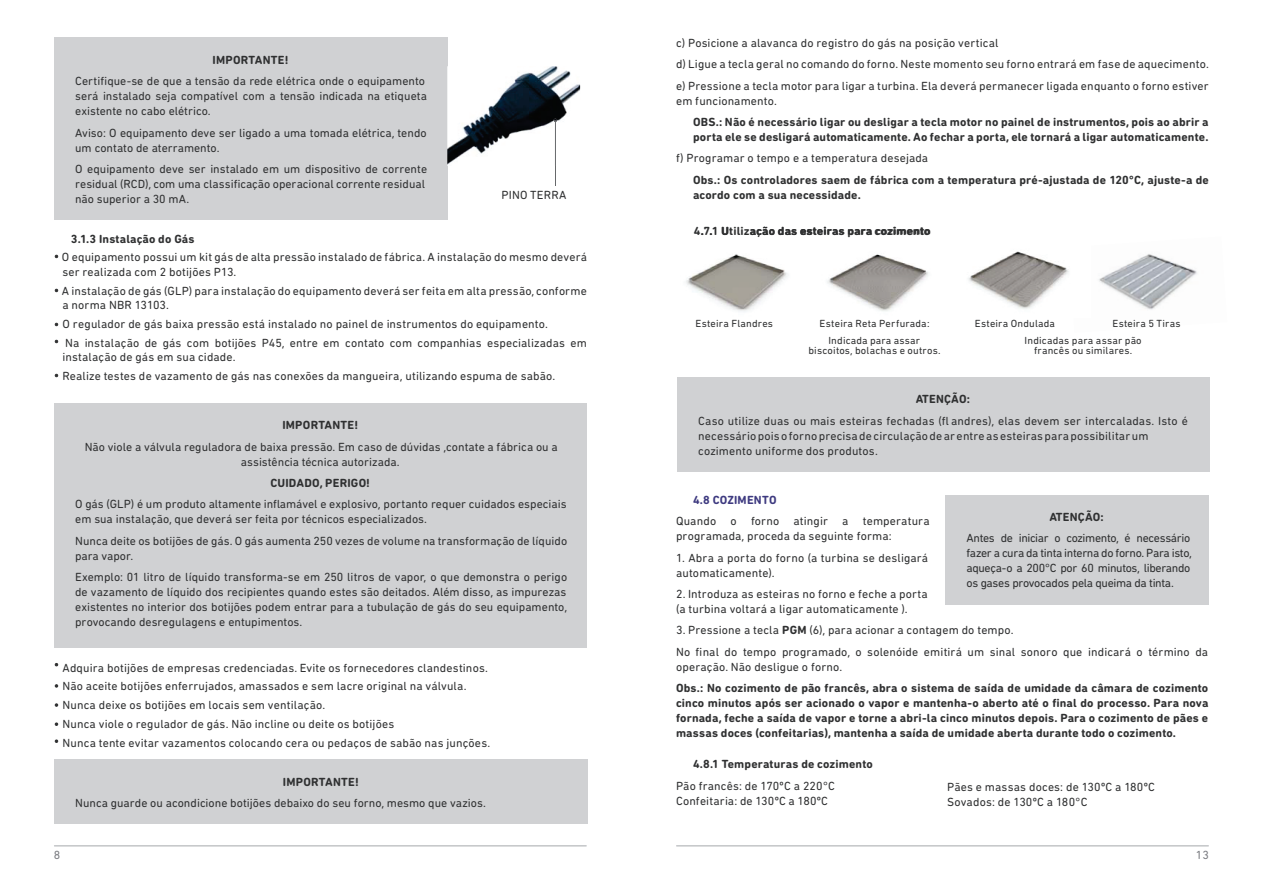
<style>
.page{position:relative;width:1263px;height:893px;background:#fff}
.page>*{position:absolute;margin:0;border:0;box-sizing:border-box;transform-origin:0 0}
.t1{font:12px/15px "DIN Next Rounded LT Pro";letter-spacing:.01em;color:#2f3031}
.t2{font:700 12px/15px "DIN Next Rounded LT Pro";letter-spacing:.01em;color:#2f3031}
.t3{font:12px/15px "DIN Next Rounded LT Pro";letter-spacing:-.03em;color:#2f3031}
.t4{font:700 12px "DIN Next Rounded LT Pro";letter-spacing:.01em;color:#303132}
.t5{font:700 12px "DIN Next Rounded LT Pro";letter-spacing:.015em;color:#3e3a80}
.t6{font:12px "DIN Next Rounded LT Pro";color:#7b7d82}
.t7{font:10.5px/17px "DIN Next Rounded LT Pro";letter-spacing:.02em;color:#2f3031;text-align:center}
.s1{color:#2f3031}
.s2{font-weight:700}
</style>
<div class="page">
<hr style="left:54px;top:845px;width:533px;height:1px;background:#b9bbbe">
<hr style="left:555px;top:120px;width:1px;height:66px;background:#66686a">
<div style="left:54px;top:38px;width:393px;height:182px;background:#d0d1d3"></div>
<div style="left:54px;top:759px;width:534px;height:65px;background:#d0d1d3"></div>
<div style="left:54px;top:403px;width:533px;height:244px;background:#d0d1d3"></div>
<img style="left:447px;top:66px;width:133px;height:100px">
<img style="left:555px;top:122px;width:1px;height:44px">
<hr style="left:676px;top:845px;width:533px;height:1px;background:#b9bbbe">
<div style="left:677px;top:377px;width:533px;height:95px;background:#d0d1d3"></div>
<img style="left:827px;top:254px;width:101px;height:57px">
<img style="left:686px;top:254px;width:101px;height:58px">
<img style="left:968px;top:251px;width:100px;height:58px">
<img style="left:1099px;top:254px;width:98px;height:56px">
<div style="left:945px;top:495px;width:264px;height:109px;background:#d0d1d3"></div>
<svg style="left:54px;top:255px;width:5px;height:4px"></svg>
<svg style="left:54px;top:289px;width:5px;height:4px"></svg>
<svg style="left:54px;top:323px;width:5px;height:4px"></svg>
<svg style="left:54px;top:340px;width:5px;height:4px"></svg>
<svg style="left:54px;top:374px;width:5px;height:4px"></svg>
<svg style="left:54px;top:684px;width:5px;height:4px"></svg>
<svg style="left:54px;top:703px;width:5px;height:4px"></svg>
<svg style="left:54px;top:722px;width:5px;height:4px"></svg>
<svg style="left:54px;top:739px;width:5px;height:4px"></svg>
<p class="t2" style="left:213px;top:53px;width:77px">IMPORTANTE!</p>
<p class="t1" style="left:75px;top:75px;width:353px">Certifique-se de que a tensão da rede elétrica onde o equipamento será instalado seja compatível com a tensão indicada na etiqueta existente no cabo elétrico.</p>
<p class="t1" style="left:75px;top:126px;width:353px">Aviso: O equipamento deve ser ligado a uma tomada elétrica, tendo um contato de aterramento.</p>
<p class="t1" style="left:75px;top:163px;width:353px">O equipamento deve ser instalado em um dispositivo de corrente residual (RCD), com uma classificação operacional corrente residual não superior a 30 mA.</p>
<p class="t1" style="left:501px;top:188px;width:66px">PINO TERRA</p>
<p class="t2" style="left:71px;top:232px;width:125px">3.1.3 Instalação do Gás</p>
<p class="t1" style="left:62px;top:251px;width:527px;line-height:14.5px">O equipamento possui um kit gás de alta pressão instalado de fábrica. A instalação do mesmo deverá ser realizada com 2 botijões P13.</p>
<p class="t1" style="left:62px;top:284px;width:526px;line-height:14.5px">A instalação de gás (GLP) para instalação do equipamento deverá ser feita em alta pressão, conforme a norma NBR 13103.</p>
<p class="t1" style="left:63px;top:316px;width:526px;line-height:18.8px">O regulador de gás baixa pressão está instalado no painel de instrumentos do equipamento.<br>Na instalação de gás com botijões P45, entre em contato com companhias especializadas em</p>
<p class="t1" style="left:62px;top:349px;width:494px;line-height:18.8px">instalação de gás em sua cidade.<br>Realize testes de vazamento de gás nas conexões da mangueira, utilizando espuma de sabão.</p>
<p class="t2" style="left:282px;top:419px;width:77px">IMPORTANTE!</p>
<p class="t1" style="left:85px;top:440px;width:474px;text-align:center">Não viole a válvula reguladora de baixa pressão. Em caso de dúvidas ,contate a fábrica ou a assistência técnica autorizada.</p>
<p class="t2" style="left:270px;top:477px;width:101px">CUIDADO, PERIGO!</p>
<p class="t1" style="left:75px;top:498px;width:493px">O gás (GLP) é um produto altamente inflamável e explosivo, portanto requer cuidados especiais em sua instalação, que deverá ser feita por técnicos especializados.</p>
<p class="t1" style="left:75px;top:534px;width:493px">Nunca deite os botijões de gás. O gás aumenta 250 vezes de volume na transformação de líquido para vapor.</p>
<p class="t1" style="left:75px;top:571px;width:494px;text-align:justify">Exemplo: 01 litro de líquido transforma-se em 250 litros de vapor, o que demonstra o perigo de vazamento de líquido dos recipientes quando estes são deitados. Além disso, as impurezas existentes no interior dos botijões podem entrar para a tubulação de gás do seu equipamento, provocando desregulagens e entupimentos.</p>
<p class="t1" style="left:63px;top:659px;width:429px;line-height:18.8px">Adquira botijões de empresas credenciadas. Evite os fornecedores clandestinos.<br>Não aceite botijões enferrujados, amassados e sem lacre original na válvula.<br>Nunca deixe os botijões em locais sem ventilação.<br>Nunca viole o regulador de gás. Não incline ou deite os botijões<br>Nunca tente evitar vazamentos colocando cera ou pedaços de sabão nas junções.</p>
<p class="t2" style="left:283px;top:775px;width:77px">IMPORTANTE!</p>
<p class="t1" style="left:75px;top:796px;width:412px">Nunca guarde ou acondicione botijões debaixo do seu forno, mesmo que vazios.</p>
<p class="t6" style="left:54px;top:850px;width:8px">8</p>
<p class="t1" style="left:676px;top:33px;width:534px;line-height:21.5px">c) Posicione a alavanca do registro do gás na posição vertical<br>d) Ligue a tecla geral no comando do forno. Neste momento seu forno entrará em fase de aquecimento. e) Pressione a tecla motor para ligar a turbina. Ela deverá permanecer ligada enquanto o forno estiver</p>
<p class="t1" style="left:676px;top:94px;width:102px">em funcionamento.</p>
<p class="t2" style="left:693px;top:116px;width:517px">OBS.: Não é necessário ligar ou desligar a tecla motor no painel de instrumentos, pois ao abrir a porta ele se desligará automaticamente. Ao fechar a porta, ele tornará a ligar automaticamente.</p>
<p class="t1" style="left:676px;top:152px;width:254px">f) Programar o tempo e a temperatura desejada</p>
<p class="t2" style="left:693px;top:173px;width:517px">Obs.: Os controladores saem de fábrica com a temperatura pré-ajustada de 120°C, ajuste-a de acordo com a sua necessidade.</p>
<p class="t4" style="left:694px;top:226px;width:238px"><span class="s1">4 71 tiliz</span>ação das esteiras para cozimento</p>
<p class="t4" style="left:701px;top:226px;width:30px">.. U</p>
<p class="t7" style="left:975px;top:316px;width:82px">Esteira Ondulada</p>
<p class="t7" style="left:1112px;top:316px;width:70px">Esteira 5 Tiras</p>
<p class="t7" style="left:695px;top:316px;width:79px">Esteira Flandres</p>
<p class="t7" style="left:820px;top:316px;width:111px">Esteira Reta Perfurada:<br>Indicada para assar</p>
<p class="t7" style="left:808px;top:343px;width:134px">biscoitos, bolachas e outros.</p>
<p class="t7" style="left:1024px;top:336px;width:119px;line-height:10.5px">Indicadas para assar pão francês ou similares.</p>
<p class="t2" style="left:916px;top:393px;width:56px">ATENÇÃO:</p>
<p class="t1" style="left:698px;top:414px;width:491px">Caso utilize duas ou mais esteiras fechadas (fl andres), elas devem ser intercaladas. Isto é necessário pois o forno precisa de circulação de ar entre as esteiras para possibilitar um cozimento uniforme dos produtos.</p>
<p class="t5" style="left:693px;top:495px;width:85px">4.8 COZIMENTO</p>
<p class="t1" style="left:676px;top:515px;width:255px">Quando o forno atingir a temperatura programada, proceda da seguinte forma:</p>
<p class="t1" style="left:676px;top:551px;width:254px">1. Abra a porta do forno (a turbina se desligará automaticamente).</p>
<p class="t1" style="left:676px;top:587px;width:253px">2. Introduza as esteiras no forno e feche a porta (a turbina voltará a ligar automaticamente ).</p>
<p class="t1" style="left:676px;top:621px;width:533px;line-height:21.5px">3. Pressione a tecla <span class="s2">PGM</span> (6), para acionar a contagem do tempo.<br>No final do tempo programado, o solenóide emitirá um sinal sonoro que indicará o término da</p>
<p class="t1" style="left:676px;top:660px;width:168px">operação. Não desligue o forno.</p>
<p class="t2" style="left:676px;top:682px;width:534px;text-align:justify">Obs.: No cozimento de pão francês, abra o sistema de saída de umidade da câmara de cozimento cinco minutos após ser acionado o vapor e mantenha-o aberto até o final do processo. Para nova fornada, feche a saída de vapor e torne a abri-la cinco minutos depois. Para o cozimento de pães e massas doces (confeitarias), mantenha a saída de umidade aberta durante todo o cozimento.</p>
<p class="t2" style="left:693px;top:758px;width:181px">4.8.1 Temperaturas de cozimento</p>
<p class="t1" style="left:676px;top:779px;width:160px">Pão francês: de 170ºC a 220°C<br>Confeitaria: de 130ºC a 180ºC</p>
<p class="t1" style="left:947px;top:780px;width:209px">Pães e massas doces: de 130ºC a 180ºC<br>Sovados: de 130ºC a 180°C</p>
<p class="t2" style="left:1049px;top:510px;width:56px">ATENÇÃO:</p>
<p class="t3" style="left:966px;top:532px;width:227px">Antes de iniciar o cozimento, é necessário fazer a cura da tinta interna do forno. Para isto, aqueça-o a 200°C por 60 minutos, liberando os gases provocados pela queima da tinta.</p>
<p class="t6" style="left:1196px;top:850px;width:15px">13</p>
</div>
